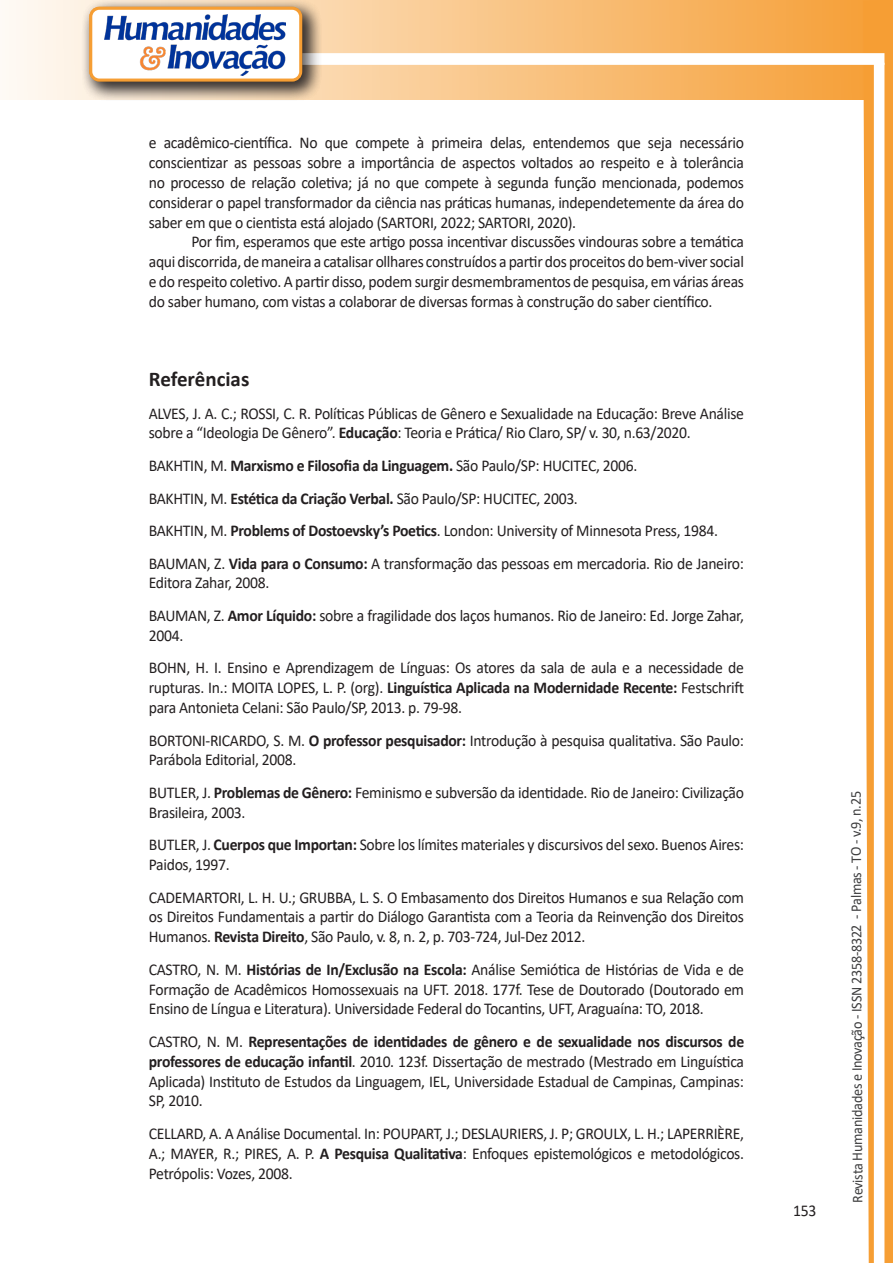
<style>
.page{position:relative;width:893px;height:1263px;background:#fff}
.page>*{position:absolute;margin:0;border:0;box-sizing:border-box;transform-origin:0 0}
.Titulo_2{font:700 21px "Calibri";color:#231f20}
.texto{font:16.5px/19.8px "Calibri";letter-spacing:-.02em;color:#231f20;text-align:justify;scale:.95 1}
.t1{font:15px "Calibri";letter-spacing:-.025em;color:#3e3e3f;scale:.95 1}
.s1{font-weight:700}
</style>
<div class="page">
<svg style="left:5px;top:0;width:858px;height:100px;background:#f9c484"></svg>
<div style="left:302px;top:53px;width:582px;height:12px;background:#fff;border:2px solid #fff"></div>
<svg style="left:863px;top:0;width:30px;height:1263px"></svg>
<div style="left:81px;top:0;width:241px;height:102px;background:#231f20;opacity:.75"></div>
<svg style="left:91px;top:8px;width:210px;height:72px"></svg>
<div style="left:89px;top:7px;width:213px;height:75px;border:3px solid #f69e34;border-radius:9px"></div>
<p class="texto" style="left:149px;top:133px;width:628px">e acadêmico-científica. No que compete à primeira delas, entendemos que seja necessário conscientizar as pessoas sobre a importância de aspectos voltados ao respeito e à tolerância no processo de relação coletiva; já no que compete à segunda função mencionada, podemos considerar o papel transformador da ciência nas práticas humanas, independetemente da área do saber em que o cientista está alojado (SARTORI, 2022; SARTORI, 2020).</p>
<p class="texto" style="left:149px;top:232px;width:628px;text-indent:43px">Por fim, esperamos que este artigo possa incentivar discussões vindouras sobre a temática aqui discorrida, de maneira a catalisar ollhares construídos a partir dos proceitos do bem-viver social e do respeito coletivo. A partir disso, podem surgir desmembramentos de pesquisa, em várias áreas do saber humano, com vistas a colaborar de diversas formas à construção do saber científico.</p>
<p class="Titulo_2" style="left:149px;top:364px;width:102px">Referências</p>
<p class="texto" style="left:149px;top:403px;width:628px">ALVES, J. A. C.; ROSSI, C. R. Políticas Públicas de Gênero e Sexualidade na Educação: Breve Análise sobre a “Ideologia De Gênero”. <span class="s1">Educação</span>: Teoria e Prática/ Rio Claro, SP/ v. 30, n.63/2020.</p>
<p class="texto" style="left:149px;top:455px;width:516px">BAKHTIN, M. <span class="s1">Marxismo e Filosofia da Linguagem.</span> São Paulo/SP: HUCITEC, 2006.</p>
<p class="texto" style="left:149px;top:488px;width:453px">BAKHTIN, M. <span class="s1">Estética da Criação Verbal.</span> São Paulo/SP: HUCITEC, 2003.</p>
<p class="texto" style="left:149px;top:520px;width:601px">BAKHTIN, M. <span class="s1">Problems of Dostoevsky’s Poetics</span>. London: University of Minnesota Press, 1984.</p>
<p class="texto" style="left:149px;top:553px;width:628px">BAUMAN, Z. <span class="s1">Vida para o Consumo:</span> A transformação das pessoas em mercadoria. Rio de Janeiro:<br>Editora Zahar, 2008.</p>
<p class="texto" style="left:149px;top:605px;width:628px">BAUMAN, Z. <span class="s1">Amor Líquido:</span> sobre a fragilidade dos laços humanos. Rio de Janeiro: Ed. Jorge Zahar,<br>2004.</p>
<p class="texto" style="left:149px;top:658px;width:628px">BOHN, H. I. Ensino e Aprendizagem de Línguas: Os atores da sala de aula e a necessidade de rupturas. In.: MOITA LOPES, L. P. (org). <span class="s1">Linguística Aplicada na Modernidade Recente:</span> Festschrift para Antonieta Celani: São Paulo/SP, 2013. p. 79-98.</p>
<p class="texto" style="left:149px;top:730px;width:628px">BORTONI-RICARDO, S. M. <span class="s1">O professor pesquisador:</span> Introdução à pesquisa qualitativa. São Paulo:<br>Parábola Editorial, 2008.</p>
<p class="texto" style="left:149px;top:782px;width:628px">BUTLER, J. <span class="s1">Problemas de Gênero:</span> Feminismo e subversão da identidade. Rio de Janeiro: Civilização<br>Brasileira, 2003.</p>
<p class="texto" style="left:149px;top:834px;width:628px">BUTLER, J. <span class="s1">Cuerpos que Importan:</span> Sobre los límites materiales y discursivos del sexo. Buenos Aires:<br>Paidos, 1997.</p>
<p class="texto" style="left:149px;top:887px;width:628px">CADEMARTORI, L. H. U.; GRUBBA, L. S. O Embasamento dos Direitos Humanos e sua Relação com os Direitos Fundamentais a partir do Diálogo Garantista com a Teoria da Reinvenção dos Direitos Humanos. <span class="s1">Revista Direito</span>, São Paulo, v. 8, n. 2, p. 703-724, Jul-Dez 2012.</p>
<p class="texto" style="left:149px;top:959px;width:628px">CASTRO, N. M. <span class="s1">Histórias de In/Exclusão na Escola:</span> Análise Semiótica de Histórias de Vida e de Formação de Acadêmicos Homossexuais na UFT. 2018. 177f. Tese de Doutorado (Doutorado em Ensino de Língua e Literatura). Universidade Federal do Tocantins, UFT, Araguaína: TO, 2018.</p>
<p class="texto" style="left:149px;top:1031px;width:628px">CASTRO, N. M. <span class="s1">Representações de identidades de gênero e de sexualidade nos discursos de professores de educação infantil</span>. 2010. 123f. Dissertação de mestrado (Mestrado em Linguística Aplicada) Instituto de Estudos da Linguagem, IEL, Universidade Estadual de Campinas, Campinas:<br>SP, 2010.</p>
<p class="texto" style="left:149px;top:1123px;width:628px">CELLARD, A. A Análise Documental. In: POUPART, J.; DESLAURIERS, J. P; GROULX, L. H.; LAPERRIÈRE, A.; MAYER, R.; PIRES, A. P. <span class="s1">A Pesquisa Qualitativa</span>: Enfoques epistemológicos e metodológicos.<br>Petrópolis: Vozes, 2008.</p>
<p class="texto" style="left:793px;top:1200px;width:26px">153</p>
<p class="t1" style="left:846px;top:1203px;width:435px;rotate:-90deg">Revista Humanidades e Inovação - ISSN 2358-8322 - Palmas - TO - v.9, n.25</p>
</div>
